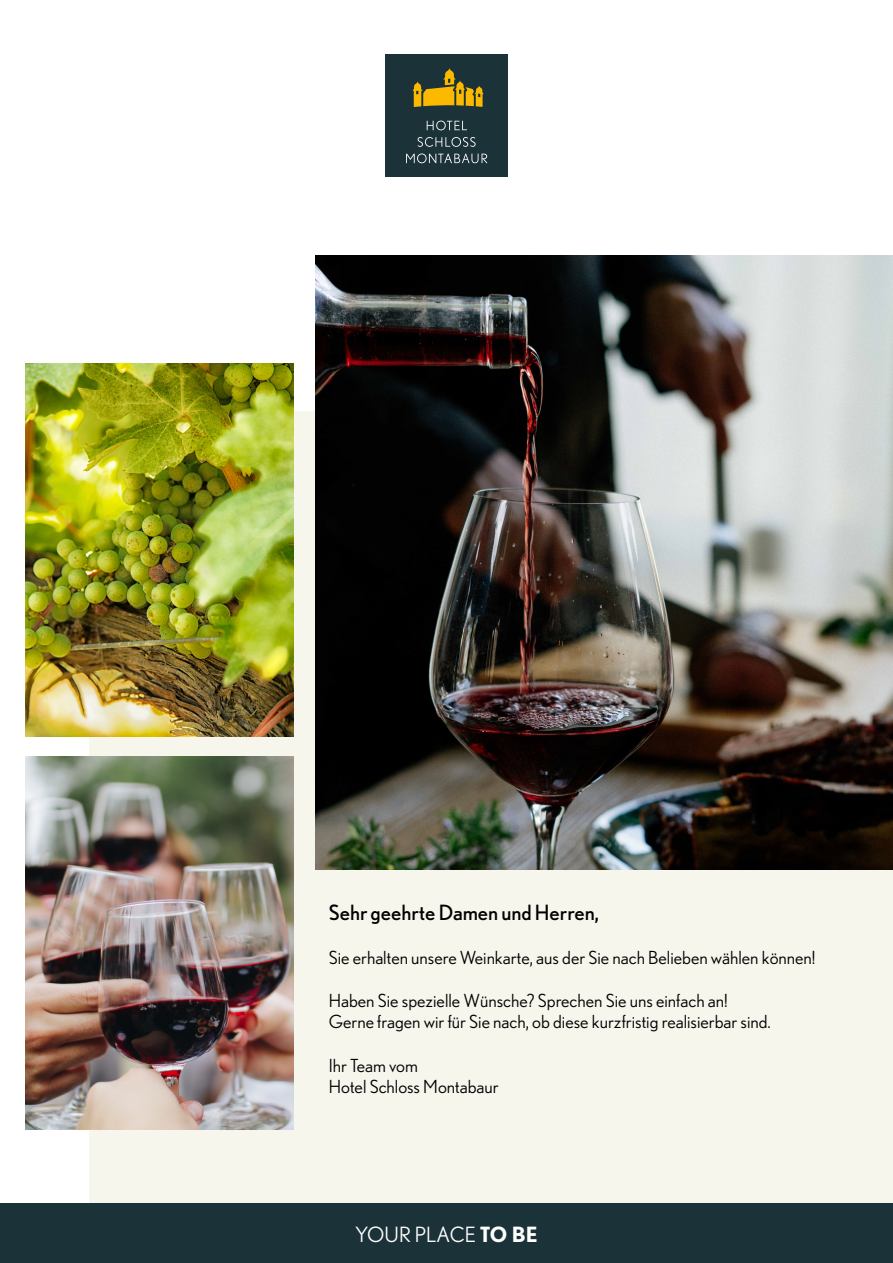
<style>
.page{position:relative;width:893px;height:1263px;background:#fff}
.page>*{position:absolute;margin:0;border:0;box-sizing:border-box;transform-origin:0 0}
.t1{font:21px "Nobel";color:#000}
.t2{font:21px "Nobel";color:#fff}
.t3{font:18px/21.6px "Nobel";color:#000}
.s1{font-weight:700}
</style>
<div class="page">
<div style="left:89px;top:411px;width:804px;height:792px;background:#f6f6ed"></div>
<div style="left:385px;top:54px;width:123px;height:123px;background:#1b3238"></div>
<svg style="left:427px;top:121px;width:40px;height:9px"></svg>
<svg style="left:418px;top:137px;width:58px;height:10px"></svg>
<svg style="left:406px;top:153px;width:82px;height:10px"></svg>
<svg style="left:412px;top:68px;width:72px;height:39px"></svg>
<div style="left:0;top:1203px;width:893px;height:60px;background:#1b3238"></div>
<img style="left:26px;top:757px;width:267px;height:373px">
<img style="left:26px;top:364px;width:267px;height:372px">
<img style="left:316px;top:255px;width:577px;height:615px">
<p class="t1" style="left:329px;top:901px;width:271px">Sehr geehrte Damen und Herren,</p>
<p class="t3" style="left:329px;top:946px;width:488px">Sie erhalten unsere Weinkarte, aus der Sie nach Belieben wählen können!</p>
<p class="t3" style="left:329px;top:989px;width:443px">Haben Sie spezielle Wünsche? Sprechen Sie uns einfach an!<br>Gerne fragen wir für Sie nach, ob diese kurzfristig realisierbar sind.</p>
<p class="t3" style="left:329px;top:1054px;width:171px">Ihr Team vom<br>Hotel Schloss Montabaur</p>
<p class="t2" style="left:355px;top:1222px;width:184px">YOUR PLACE <span class="s1">TO BE</span></p>
</div>
